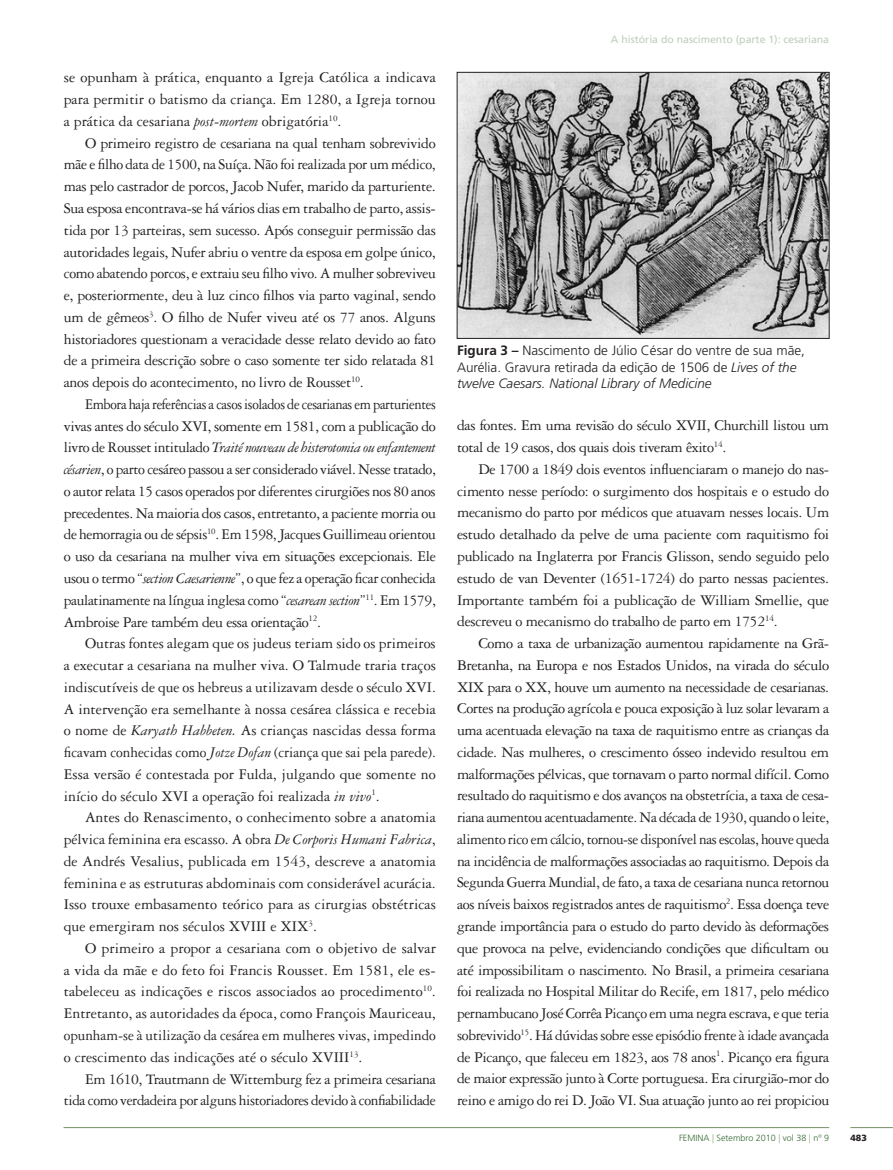
<style>
.page{position:relative;width:893px;height:1170px;background:#fff}
.page>*{position:absolute;margin:0;border:0;box-sizing:border-box;transform-origin:0 0}
._05_0_Texto{font:15.75px/21.8px "Garamond 3 LT Std";letter-spacing:-.02em;color:#231f20;text-align:justify}
._05_0_Texto-2{font:15.75px/21.8px "Garamond 3 LT Std";letter-spacing:-.02em;color:#231f20;text-align:justify;scale:.92 1}
._08_0_Tabela_img_-_t{font:300 13.5px/16.2px "Frutiger LT Std";color:#231f20}
._11_0_Cabeçalho{font:10.5px "Frutiger LT Std";color:#becfbb}
.t1{font:300 9px "Frutiger LT Std";color:#376a33}
.t2{font:900 9px "Frutiger LT Std";color:#231f20}
.s1{font-style:italic}
.s2{font-weight:700}
.s3{color:#8fa581}
</style>
<div class="page">
<hr style="left:64px;top:1127px;width:765px;height:1px;background:#779268">
<hr style="left:850px;top:1127px;width:43px;height:1px;background:#779268">
<img style="left:459px;top:74px;width:369px;height:263px">
<div style="left:457px;top:72px;width:373px;height:267px;border:1px solid #231f20"></div>
<p class="_05_0_Texto" style="left:64px;top:67px;width:374px">se opunham à prática, enquanto a Igreja Católica a indicava para permitir o batismo da criança. Em 1280, a Igreja tornou a prática da cesariana <span class="s1">post-mortem</span> obrigatória<sup>10</sup>.</p>
<p class="_05_0_Texto" style="left:64px;top:132px;width:374px;text-indent:21px">O primeiro registro de cesariana na qual tenham sobrevivido mãe e filho data de 1500, na Suíça. Não foi realizada por um médico, mas pelo castrador de porcos, Jacob Nufer, marido da parturiente.<br>Sua esposa encontrava-se há vários dias em trabalho de parto, assis&shy;tida por 13 parteiras, sem sucesso. Após conseguir permissão das autoridades legais, Nufer abriu o ventre da esposa em golpe único, como abatendo porcos, e extraiu seu filho vivo. A mulher sobreviveu e, posteriormente, deu à luz cinco filhos via parto vaginal, sendo um de gêmeos<sup>3</sup>. O filho de Nufer viveu até os 77 anos. Alguns historiadores questionam a veracidade desse relato devido ao fato de a primeira descrição sobre o caso somente ter sido relatada 81 anos depois do acontecimento, no livro de Rousset<sup>10</sup>.</p>
<p class="_05_0_Texto-2" style="left:64px;top:393px;width:406px;text-indent:21px">Embora haja referências a casos isolados de cesarianas em parturientes vivas antes do século XVI, somente em 1581, com a publicação do livro de Rousset intitulado <span class="s1">Traité nouveau de histerotomia ou enfantement césarien</span>, o parto cesáreo passou a ser considerado viável. Nesse tratado, o autor relata 15 casos operados por diferentes cirurgiões nos 80 anos precedentes. Na maioria dos casos, entretanto, a paciente morria ou de hemorragia ou de sépsis<sup>10</sup>. Em 1598, Jacques Guillimeau orientou o uso da cesariana na mulher viva em situações excepcionais. Ele usou o termo “<span class="s1">section Caesarienne</span>”, o que fez a operação ficar conhecida paulatinamente na língua inglesa como “<span class="s1">cesarean section</span>”<sup>11</sup>. Em 1579, Ambroise Pare também deu essa orientação<sup>12</sup>.</p>
<p class="_05_0_Texto" style="left:64px;top:632px;width:374px;text-indent:21px">Outras fontes alegam que os judeus teriam sido os primeiros a executar a cesariana na mulher viva. O Talmude traria traços indiscutíveis de que os hebreus a utilizavam desde o século XVI.<br>A intervenção era semelhante à nossa cesárea clássica e recebia o nome de <span class="s1">Karyath Habbeten.</span> As crianças nascidas dessa forma ficavam conhecidas como <span class="s1">Jotze Dofan</span> (criança que sai pela parede).<br>Essa versão é contestada por Fulda, julgando que somente no início do século XVI a operação foi realizada <span class="s1">in vivo</span><sup>1</sup>.</p>
<p class="_05_0_Texto" style="left:64px;top:806px;width:374px;text-indent:21px">Antes do Renascimento, o conhecimento sobre a anatomia pélvica feminina era escasso. A obra <span class="s1">De Corporis Humani Fabrica</span>, de Andrés Vesalius, publicada em 1543, descreve a anatomia feminina e as estruturas abdominais com considerável acurácia.<br>Isso trouxe embasamento teórico para as cirurgias obstétricas que emergiram nos séculos XVIII e XIX<sup>3</sup>.</p>
<p class="_05_0_Texto" style="left:64px;top:937px;width:374px;text-indent:21px">O primeiro a propor a cesariana com o objetivo de salvar a vida da mãe e do feto foi Francis Rousset. Em 1581, ele es&shy;tabeleceu as indicações e riscos associados ao procedimento<sup>10</sup>.<br>Entretanto, as autoridades da época, como François Mauriceau, opunham-se à utilização da cesárea em mulheres vivas, impedindo o crescimento das indicações até o século XVIII<sup>13</sup>.</p>
<p class="_05_0_Texto" style="left:64px;top:1067px;width:374px;text-align:right">Em 1610, Trautmann de Wittemburg fez a primeira cesariana tida como verdadeira por alguns historiadores devido à confiabilidade</p>
<p class="_11_0_Cabeçalho" style="left:611px;top:33px;width:220px">A história do nascimento (parte 1): cesariana</p>
<p class="_08_0_Tabela_img_-_t" style="left:457px;top:343px;width:349px"><span class="s2">Figura 3 –</span> Nascimento de Júlio César do ventre de sua mãe,<br>Aurélia. Gravura retirada da edição de 1506 de <span class="s1">Lives of the twelve Caesars. National Library of Medicine</span></p>
<p class="_05_0_Texto" style="left:457px;top:415px;width:373px">das fontes. Em uma revisão do século XVII, Churchill listou um total de 19 casos, dos quais dois tiveram êxito<sup>14</sup>.</p>
<p class="_05_0_Texto" style="left:457px;top:458px;width:374px;text-indent:21px">De 1700 a 1849 dois eventos influenciaram o manejo do nas&shy;cimento nesse período: o surgimento dos hospitais e o estudo do mecanismo do parto por médicos que atuavam nesses locais. Um estudo detalhado da pelve de uma paciente com raquitismo foi publicado na Inglaterra por Francis Glisson, sendo seguido pelo estudo de van Deventer (1651-1724) do parto nessas pacientes.<br>Importante também foi a publicação de William Smellie, que descreveu o mecanismo do trabalho de parto em 1752<sup>14</sup>.</p>
<p class="_05_0_Texto" style="left:457px;top:632px;width:374px;text-indent:21px">Como a taxa de urbanização aumentou rapidamente na Grã-Bretanha, na Europa e nos Estados Unidos, na virada do século XIX para o XX, houve um aumento na necessidade de cesarianas.<br>Cortes na produção agrícola e pouca exposição à luz solar levaram a uma acentuada elevação na taxa de raquitismo entre as crianças da cidade. Nas mulheres, o crescimento ósseo indevido resultou em malformações pélvicas, que tornavam o parto normal difícil. Como resultado do raquitismo e dos avanços na obstetrícia, a taxa de cesa&shy;riana aumentou acentuadamente. Na década de 1930, quando o leite, alimento rico em cálcio, tornou-se disponível nas escolas, houve queda na incidência de malformações associadas ao raquitismo. Depois da Segunda Guerra Mundial, de fato, a taxa de cesariana nunca retornou aos níveis baixos registrados antes de raquitismo<sup>2</sup>. Essa doença teve grande importância para o estudo do parto devido às deformações que provoca na pelve, evidenciando condições que dificultam ou até impossibilitam o nascimento. No Brasil, a primeira cesariana foi realizada no Hospital Militar do Recife, em 1817, pelo médico pernambucano José Corrêa Picanço em uma negra escrava, e que teria sobrevivido<sup>15</sup>. Há dúvidas sobre esse episódio frente à idade avançada de Picanço, que faleceu em 1823, aos 78 anos<sup>1</sup>. Picanço era figura de maior expressão junto à Corte portuguesa. Era cirurgião-mor do reino e amigo do rei D. João VI. Sua atuação junto ao rei propiciou</p>
<p class="t1" style="left:679px;top:1132px;width:152px">FEMINA <span class="s3">|</span> Setembro 2010 <span class="s3">|</span> vol 38 <span class="s3">|</span> nº 9</p>
<p class="t2" style="left:850px;top:1131px;width:18px">483</p>
</div>
